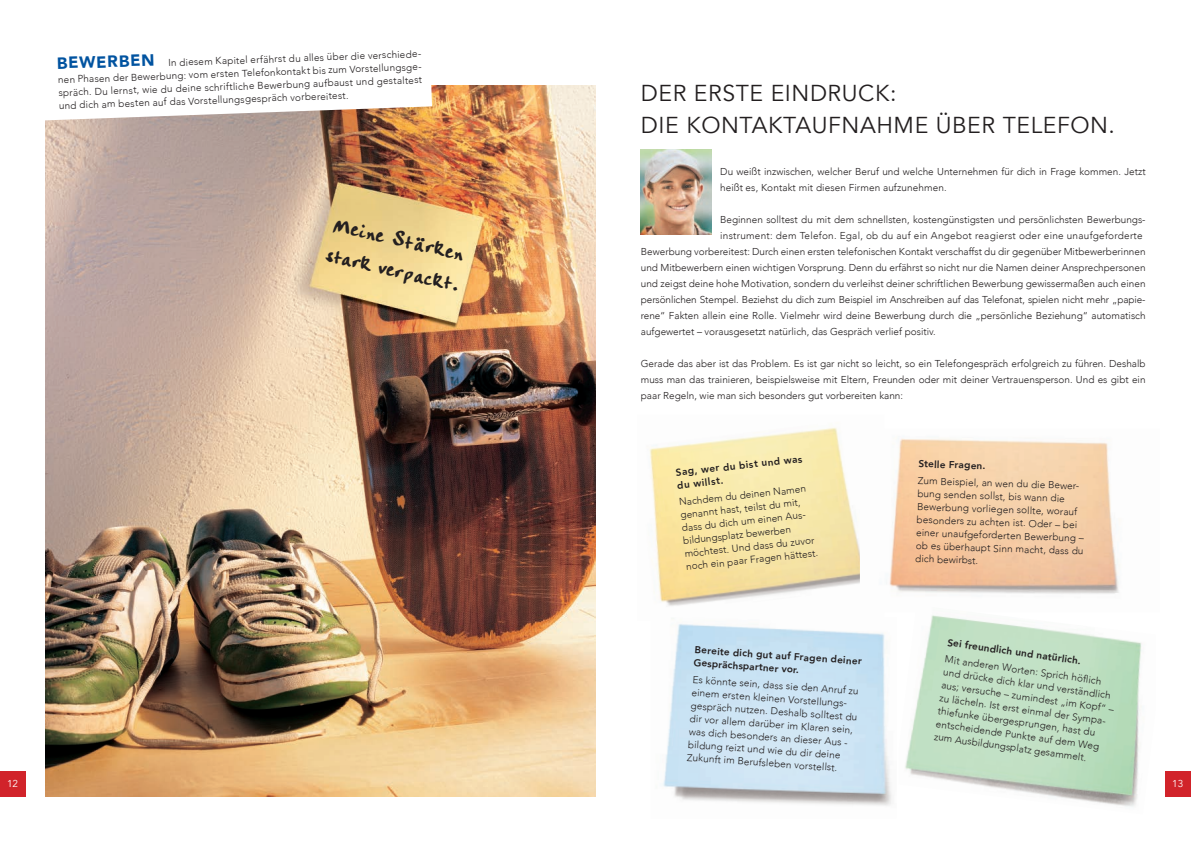
<style>
.page{position:relative;width:1191px;height:842px;background:#fff}
.page>*{position:absolute;margin:0;border:0;box-sizing:border-box;transform-origin:0 0}
.t1{font:24px/31px "Handwriting Plain";color:#231f20}
.t2{font:23px/32px "Avenir";letter-spacing:.025em;color:#231f20}
.t3{font:900 16.3px "Avenir";color:#0153a0}
.t4{font:300 10px/13px "Avenir";color:#231f20}
.t5{font:800 10px/13.1px "Avenir";color:#231f20}
.t6{font:300 10px "Avenir";letter-spacing:.025em;color:#231f20}
.t7{font:10px "Avenir";color:#fff}
</style>
<div class="page">
<div style="left:1165px;top:771px;width:26px;height:26px;background:#d1232a"></div>
<div style="left:0;top:771px;width:26px;height:26px;background:#d1232a"></div>
<img style="left:649px;top:427px;width:211px;height:179px">
<img style="left:663px;top:624px;width:229px;height:182px">
<img style="left:889px;top:438px;width:230px;height:156px">
<img style="left:905px;top:615px;width:237px;height:192px">
<img style="left:45px;top:85px;width:550px;height:712px">
<svg style="left:45px;top:85px;width:387px;height:37px"></svg>
<img style="left:641px;top:149px;width:70px;height:85px">
<p class="t4" style="left:57px;top:60px;width:367px;text-indent:111px;rotate:-2deg">In diesem Kapitel erfährst du alles über die verschiede&shy;nen Phasen der Bewerbung: vom ersten Telefonkontakt bis zum Vorstellungsge&shy;spräch. Du lernst, wie du deine schriftliche Bewerbung aufbaust und gestaltest und dich am besten auf das Vorstellungsgespräch vorbereitest.</p>
<h3 class="t3" style="left:56px;top:49px;width:99px;rotate:-2deg">BEWERBEN</h3>
<h1 class="t1" style="left:337px;top:210px;width:137px;rotate:13deg">Meine Stärken stark verpackt.</h1>
<h2 class="t2" style="left:641px;top:78px;width:475px">DER ERSTE EINDRUCK:<br>DIE KONTAKTAUFNAHME ÜBER TELEFON.</h2>
<p class="t4" style="left:720px;top:164px;width:427px;line-height:16px">Du weißt inzwischen, welcher Beruf und welche Unternehmen für dich in Frage kommen. Jetzt heißt es, Kontakt mit diesen Firmen aufzunehmen.</p>
<p class="t4" style="left:720px;top:213px;width:425px">Beginnen solltest du mit dem schnellsten, kostengünstigsten und persönlichsten Bewerbungs--</p>
<p class="t6" style="left:720px;top:230px;width:424px">instrument: dem Telefon. Egal, ob du auf ein Angebot reagierst oder eine unaufgeforderte</p>
<p class="t4" style="left:641px;top:245px;width:506px">Bewerbung vorbereitest: Durch einen ersten telefonischen Kontakt verschaffst du dir gegenüber Mitbewerberinnen</p>
<p class="t4" style="left:641px;top:261px;width:506px">und Mitbewerbern einen wichtigen Vorsprung. Denn du erfährst so nicht nur die Namen deiner Ansprechpersonen</p>
<p class="t4" style="left:641px;top:277px;width:506px">und zeigst deine hohe Motivation, sondern du verleihst deiner schriftlichen Bewerbung gewissermaßen auch einen</p>
<p class="t4" style="left:641px;top:293px;width:506px">persönlichen Stempel. Beziehst du dich zum Beispiel im Anschreiben auf das Telefonat, spielen nicht mehr „papie-</p>
<p class="t4" style="left:641px;top:309px;width:506px">rene“ Fakten allein eine Rolle. Vielmehr wird deine Bewerbung durch die „persönliche Beziehung“ automatisch</p>
<p class="t4" style="left:641px;top:325px;width:296px">aufgewertet – vorausgesetzt natürlich, das Gespräch verlief positiv.</p>
<p class="t4" style="left:641px;top:356px;width:506px;line-height:16px;text-align:justify">Gerade das aber ist das Problem. Es ist gar nicht so leicht, so ein Telefongespräch erfolgreich zu führen. Deshalb muss man das trainieren, beispielsweise mit Eltern, Freunden oder mit deiner Vertrauensperson. Und es gibt ein paar Regeln, wie man sich besonders gut vorbereiten kann:</p>
<p class="t5" style="left:675px;top:465px;width:129px;rotate:-6deg">Sag, wer du bist und was du willst.</p>
<p class="t4" style="left:678px;top:495px;width:135px;rotate:-6deg">Nachdem du deinen Namen genannt hast, teilst du mit, dass du dich um einen Aus&shy;bildungsplatz bewerben möchtest. Und dass du zuvor noch ein paar Fragen hättest.</p>
<p class="t5" style="left:695px;top:643px;width:169px;rotate:4deg">Bereite dich gut auf Fragen deiner<br>Gesprächspartner vor.</p>
<p class="t4" style="left:693px;top:673px;width:168px;rotate:4deg">Es könnte sein, dass sie den Anruf zu einem ersten kleinen Vorstellungs&shy;gespräch nutzen. Deshalb solltest du dir vor allem darüber im Klaren sein, was dich besonders an dieser Aus - bildung reizt und wie du dir deine Zukunft im Berufsleben vorstellst.</p>
<p class="t5" style="left:918px;top:457px;width:69px;rotate:2deg">Stelle Fragen.</p>
<p class="t4" style="left:918px;top:474px;width:169px;rotate:2deg">Zum Beispiel, an wen du die Bewer&shy;bung senden sollst, bis wann die<br>Bewerbung vorliegen sollte, worauf besonders zu achten ist. Oder – bei einer unaufgeforderten Bewerbung – ob es überhaupt Sinn macht, dass du dich bewirbst.</p>
<p class="t5" style="left:948px;top:636px;width:136px;rotate:8deg">Sei freundlich und natürlich.</p>
<p class="t4" style="left:946px;top:653px;width:176px;rotate:8deg">Mit anderen Worten: Sprich höfl ich und drücke dich klar und verständlich aus; versuche – zumindest „im Kopf“ – zu lächeln. Ist erst einmal der Sympa&shy;thiefunke übergesprungen, hast du entscheidende Punkte auf dem Weg zum Ausbildungsplatz gesammelt.</p>
<p class="t7" style="left:7px;top:778px;width:13px">12</p>
<p class="t7" style="left:1172px;top:778px;width:13px">13</p>
</div>
